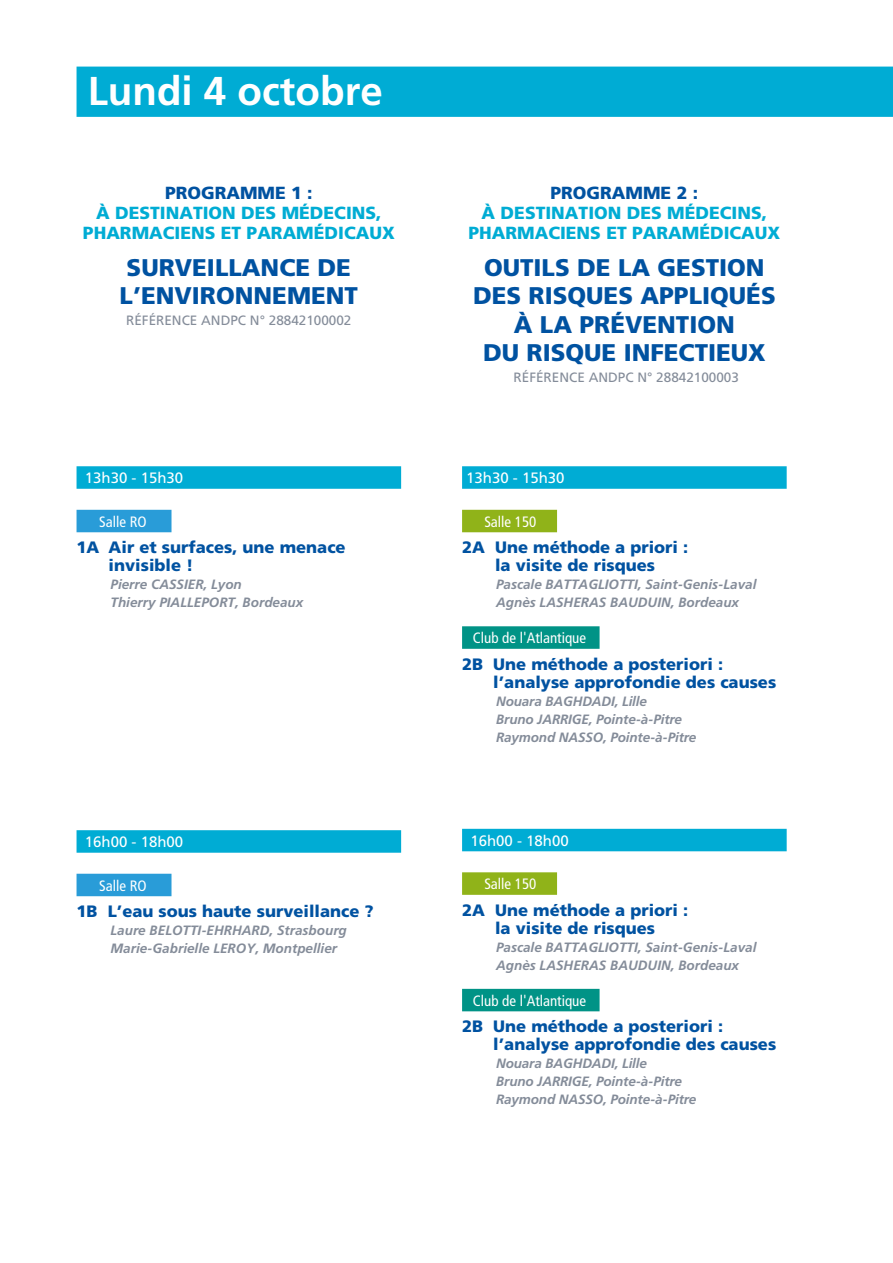
<style>
.page{position:relative;width:893px;height:1263px;background:#fff}
.page>*{position:absolute;margin:0;border:0;box-sizing:border-box;transform-origin:0 0}
.t1{font:700 40.2px "Frutiger LT Std";color:#fff}
.t2{font:900 24.15px/28.5px "Frutiger LT Std";color:#0052a1}
.t3{font:900 17.55px/19.6px "Frutiger LT Std";color:#00acd4;text-align:center}
.t4{font:900 17.55px "Frutiger LT Std";color:#0052a1}
.t5{font:900 16.5px/18px "Frutiger LT Std";color:#0052a1}
.t6{font:condensed 15px "Frutiger LT Std";color:#fff}
.t7{font:15px "Frutiger LT Std";color:#fff}
.t8{font:italic 700 13.5px/18px "Frutiger LT Std";color:#848c99}
.t9{font:13.5px "Frutiger LT Std";color:#848c99}
</style>
<div class="page">
<div style="left:462px;top:466px;width:325px;height:23px;background:#00acd4"></div>
<div style="left:462px;top:510px;width:95px;height:22px;background:#90b319"></div>
<div style="left:462px;top:626px;width:138px;height:23px;background:#009386"></div>
<div style="left:462px;top:829px;width:325px;height:22px;background:#00acd4"></div>
<div style="left:462px;top:872px;width:95px;height:23px;background:#90b319"></div>
<div style="left:462px;top:989px;width:138px;height:22px;background:#009386"></div>
<div style="left:77px;top:466px;width:324px;height:23px;background:#00acd4"></div>
<div style="left:77px;top:510px;width:94px;height:22px;background:#299cd8"></div>
<div style="left:77px;top:830px;width:324px;height:23px;background:#00acd4"></div>
<div style="left:77px;top:874px;width:94px;height:22px;background:#299cd8"></div>
<div style="left:77px;top:67px;width:816px;height:50px;background:#00acd4"></div>
<h1 class="t1" style="left:88px;top:67px;width:297px">Lundi 4 octobre</h1>
<p class="t4" style="left:165px;top:182px;width:149px">PROGRAMME 1 :</p>
<p class="t3" style="left:83px;top:203px;width:313px">À DESTINATION DES MÉDECINS,<br>PHARMACIENS ET PARAMÉDICAUX</p>
<h2 class="t2" style="left:120px;top:253px;width:240px">SURVEILLANCE DE<br>L’ENVIRONNEMENT</h2>
<p class="t9" style="left:126px;top:313px;width:227px">RÉFÉRENCE ANDPC N° 28842100002</p>
<p class="t4" style="left:551px;top:182px;width:149px">PROGRAMME 2 :</p>
<p class="t3" style="left:468px;top:203px;width:313px">À DESTINATION DES MÉDECINS,<br>PHARMACIENS ET PARAMÉDICAUX</p>
<h2 class="t2" style="left:473px;top:253px;width:304px;text-align:center">OUTILS DE LA GESTION<br>DES RISQUES APPLIQUÉS<br>À LA PRÉVENTION<br>DU RISQUE INFECTIEUX</h2>
<p class="t9" style="left:514px;top:370px;width:227px">RÉFÉRENCE ANDPC N° 28842100003</p>
<p class="t7" style="left:85px;top:469px;width:100px">13h30 - 15h30</p>
<p class="t6" style="left:99px;top:513px;width:49px">Salle RO</p>
<p class="t5" style="left:109px;top:538px;width:238px;text-indent:-32px">1A Air et surfaces, une menace invisible !</p>
<p class="t8" style="left:111px;top:576px;width:194px">Pierre CASSIER, Lyon<br>Thierry PIALLEPORT, Bordeaux</p>
<p class="t7" style="left:466px;top:469px;width:100px">13h30 - 15h30</p>
<p class="t6" style="left:484px;top:513px;width:54px">Salle 150</p>
<p class="t5" style="left:462px;top:538px;width:228px;text-align:center">2A Une méthode a priori : la visite de risques</p>
<p class="t8" style="left:496px;top:576px;width:262px">Pascale BATTAGLIOTTI, Saint-Genis-Laval<br>Agnès LASHERAS BAUDUIN, Bordeaux</p>
<p class="t6" style="left:473px;top:629px;width:115px">Club de l'Atlantique</p>
<p class="t5" style="left:493px;top:655px;width:284px;text-indent:-31px">2B Une méthode a posteriori : l’analyse approfondie des causes</p>
<p class="t8" style="left:496px;top:692px;width:202px">Nouara BAGHDADI, Lille<br>Bruno JARRIGE, Pointe-à-Pitre<br>Raymond NASSO, Pointe-à-Pitre</p>
<p class="t7" style="left:85px;top:833px;width:100px">16h00 - 18h00</p>
<p class="t6" style="left:99px;top:877px;width:49px">Salle RO</p>
<p class="t5" style="left:77px;top:902px;width:299px">1B L’eau sous haute surveillance ?</p>
<p class="t8" style="left:111px;top:922px;width:238px">Laure BELOTTI-EHRHARD, Strasbourg<br>Marie-Gabrielle LEROY, Montpellier</p>
<p class="t7" style="left:470px;top:832px;width:100px">16h00 - 18h00</p>
<p class="t6" style="left:484px;top:875px;width:54px">Salle 150</p>
<p class="t5" style="left:462px;top:901px;width:228px;text-align:center">2A Une méthode a priori : la visite de risques</p>
<p class="t8" style="left:496px;top:938px;width:262px">Pascale BATTAGLIOTTI, Saint-Genis-Laval<br>Agnès LASHERAS BAUDUIN, Bordeaux</p>
<p class="t6" style="left:473px;top:992px;width:115px">Club de l'Atlantique</p>
<p class="t5" style="left:493px;top:1017px;width:284px;text-indent:-31px">2B Une méthode a posteriori : l’analyse approfondie des causes</p>
<p class="t8" style="left:496px;top:1055px;width:202px">Nouara BAGHDADI, Lille<br>Bruno JARRIGE, Pointe-à-Pitre<br>Raymond NASSO, Pointe-à-Pitre</p>
</div>
